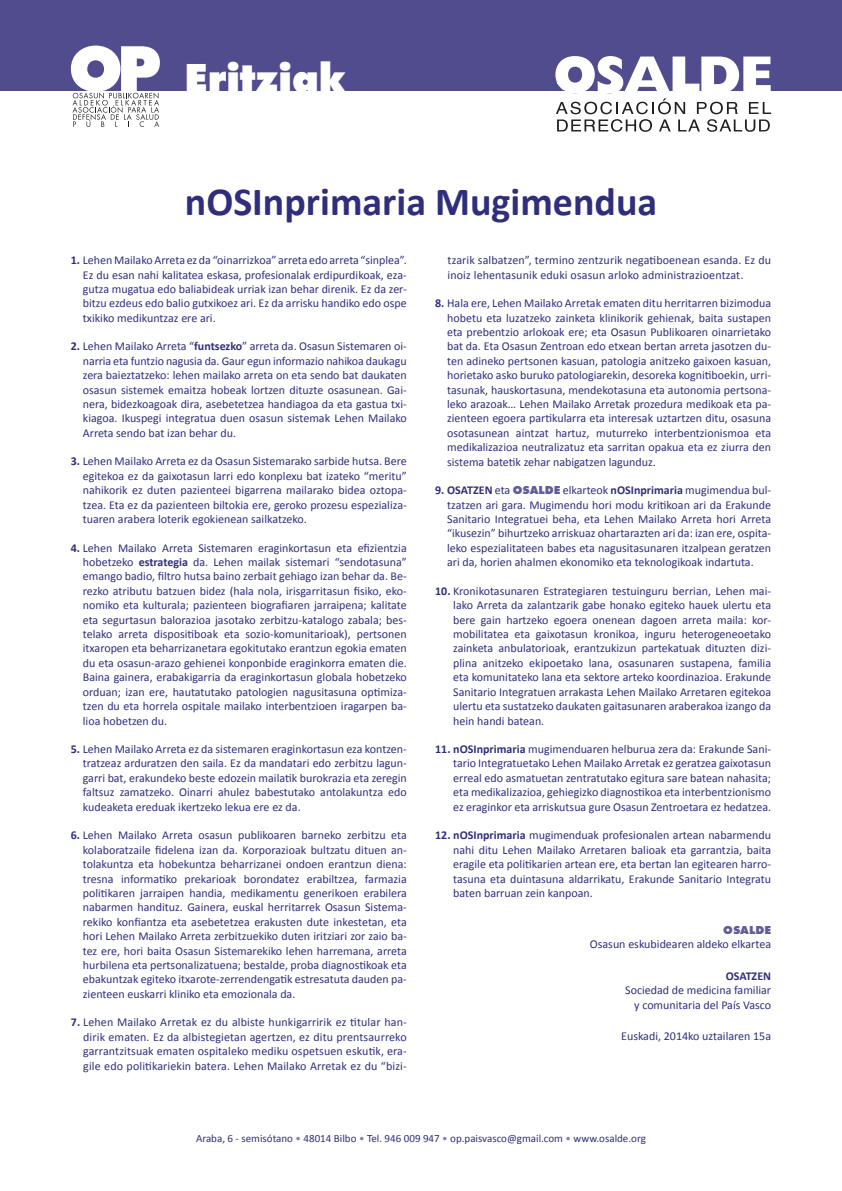
<style>
.page{position:relative;width:842px;height:1191px;background:#fff}
.page>*{position:absolute;margin:0;border:0;box-sizing:border-box;transform-origin:0 0}
.t1{font:800 42px "Futura EF";color:#fff}
.t2{font:700 40px "Calibri";color:#2f2e7d}
.t3{font:12px/14.4px "Calibri";color:#2f2e7d;text-align:justify}
.t4{font:700 12px "Calibri";color:#2f2e7d}
.t5{font:11px "Calibri";color:#2f2e7d}
.s1{font-weight:700}
.s2{font-family:"Futura EF";font-weight:800;color:#625c98}
.s3{color:#867eae}
</style>
<div class="page">
<div style="left:0;top:0;width:842px;height:91px;background:#504c8e"></div>
<svg style="left:555px;top:56px;width:216px;height:76px"></svg>
<svg style="left:71px;top:46px;width:89px;height:81px"></svg>
<p class="t1" style="left:184px;top:52px;width:163px">Eritziak</p>
<p class="t2" style="left:185px;top:176px;width:474px">nOSInprimaria Mugimendua</p>
<p class="t3" style="left:83px;top:253px;width:325px;text-indent:-12px"><span class="s1">1.</span> Lehen Mailako Arreta ez da “oinarrizkoa” arreta edo arreta “sinplea”.<br>Ez du esan nahi kalitatea eskasa, profesionalak erdipurdikoak, eza&shy;gutza mugatua edo baliabideak urriak izan behar direnik. Ez da zer&shy;bitzu ezdeus edo balio gutxikoez ari. Ez da arrisku handiko edo ospe txikiko medikuntzaz ere ari.</p>
<p class="t3" style="left:83px;top:339px;width:325px;text-indent:-12px"><span class="s1">2.</span> Lehen Mailako Arreta “<span class="s1">funtsezko</span>” arreta da. Osasun Sistemaren oi&shy;narria eta funtzio nagusia da. Gaur egun informazio nahikoa daukagu zera baieztatzeko: lehen mailako arreta on eta sendo bat daukaten osasun sistemek emaitza hobeak lortzen dituzte osasunean. Gai&shy;nera, bidezkoagoak dira, asebetetzea handiagoa da eta gastua txi&shy;kiagoa. Ikuspegi integratua duen osasun sistemak Lehen Mailako Arreta sendo bat izan behar du.</p>
<p class="t3" style="left:83px;top:454px;width:325px;text-indent:-12px"><span class="s1">3.</span> Lehen Mailako Arreta ez da Osasun Sistemarako sarbide hutsa. Bere egitekoa ez da gaixotasun larri edo konplexu bat izateko “meritu” nahikorik ez duten pazienteei bigarrena mailarako bidea oztopa&shy;tzea. Eta ez da pazienteen biltokia ere, geroko prozesu espezializa&shy;tuaren arabera loterik egokienean sailkatzeko.</p>
<p class="t3" style="left:83px;top:540px;width:325px;text-indent:-12px"><span class="s1">4.</span> Lehen Mailako Arreta Sistemaren eraginkortasun eta efizientzia hobetzeko <span class="s1">estrategia</span> da. Lehen mailak sistemari “sendotasuna” emango badio, filtro hutsa baino zerbait gehiago izan behar da. Be&shy;rezko atributu batzuen bidez (hala nola, irisgarritasun fisiko, eko&shy;nomiko eta kulturala; pazienteen biografiaren jarraipena; kalitate eta segurtasun balorazioa jasotako zerbitzu-katalogo zabala; bes&shy;telako arreta dispositiboak eta sozio-komunitarioak), pertsonen itxaropen eta beharrizanetara egokitutako erantzun egokia ematen du eta osasun-arazo gehienei konponbide eraginkorra ematen die.<br>Baina gainera, erabakigarria da eraginkortasun globala hobetzeko orduan; izan ere, hautatutako patologien nagusitasuna optimiza&shy;tzen du eta horrela ospitale mailako interbentzioen iragarpen ba&shy;lioa hobetzen du.</p>
<p class="t3" style="left:83px;top:742px;width:325px;text-indent:-12px"><span class="s1">5.</span> Lehen Mailako Arreta ez da sistemaren eraginkortasun eza kontzen&shy;tratzeaz arduratzen den saila. Ez da mandatari edo zerbitzu lagun&shy;garri bat, erakundeko beste edozein mailatik burokrazia eta zeregin faltsuz zamatzeko. Oinarri ahulez babestutako antolakuntza edo kudeaketa ereduak ikertzeko lekua ere ez da.</p>
<p class="t3" style="left:83px;top:828px;width:325px;text-indent:-12px"><span class="s1">6.</span> Lehen Mailako Arreta osasun publikoaren barneko zerbitzu eta kolaboratzaile fidelena izan da. Korporazioak bultzatu dituen an&shy;tolakuntza eta hobekuntza beharrizanei ondoen erantzun diena: tresna informatiko prekarioak borondatez erabiltzea, farmazia politikaren jarraipen handia, medikamentu generikoen erabilera nabarmen handituz. Gainera, euskal herritarrek Osasun Sistema&shy;rekiko konfiantza eta asebetetzea erakusten dute inkestetan, eta hori Lehen Mailako Arreta zerbitzuekiko duten iritziari zor zaio ba&shy;tez ere, hori baita Osasun Sistemarekiko lehen harremana, arreta hurbilena eta pertsonalizatuena; bestalde, proba diagnostikoak eta ebakuntzak egiteko itxarote-zerrendengatik estresatuta dauden pa&shy;zienteen euskarri kliniko eta emozionala da.</p>
<p class="t3" style="left:83px;top:1015px;width:325px;text-indent:-12px"><span class="s1">7.</span> Lehen Mailako Arretak ez du albiste hunkigarririk ez titular han&shy;dirik ematen. Ez da albistegietan agertzen, ez ditu prentsaurreko garrantzitsuak ematen ospitaleko mediku ospetsuen eskutik, era&shy;gile edo politikariekin batera. Lehen Mailako Arretak ez du “bizi-</p>
<p class="t3" style="left:447px;top:253px;width:325px">tzarik salbatzen”, termino zentzurik negatiboenean esanda. Ez du inoiz lehentasunik eduki osasun arloko administrazioentzat.</p>
<p class="t3" style="left:447px;top:296px;width:325px;text-indent:-12px"><span class="s1">8.</span> Hala ere, Lehen Mailako Arretak ematen ditu herritarren bizimodua hobetu eta luzatzeko zainketa klinikorik gehienak, baita sustapen eta prebentzio arlokoak ere; eta Osasun Publikoaren oinarrietako bat da. Eta Osasun Zentroan edo etxean bertan arreta jasotzen du&shy;ten adineko pertsonen kasuan, patologia anitzeko gaixoen kasuan, horietako asko buruko patologiarekin, desoreka kognitiboekin, urri&shy;tasunak, hauskortasuna, mendekotasuna eta autonomia pertsona&shy;leko arazoak… Lehen Mailako Arretak prozedura medikoak eta pa&shy;zienteen egoera partikularra eta interesak uztartzen ditu, osasuna osotasunean aintzat hartuz, muturreko interbentzionismoa eta medikalizazioa neutralizatuz eta sarritan opakua eta ez ziurra den sistema batetik zehar nabigatzen lagunduz.</p>
<p class="t3" style="left:447px;top:483px;width:325px;text-indent:-12px"><span class="s1">9. OSATZEN</span> eta <span class="s2">OSALDE</span> elkarteok <span class="s1">nOSInprimaria</span> mugimendua bul&shy;tzatzen ari gara. Mugimendu hori modu kritikoan ari da Erakunde Sanitario Integratuei beha, eta Lehen Mailako Arreta hori Arreta “ikusezin” bihurtzeko arriskuaz ohartarazten ari da: izan ere, ospita&shy;leko espezialitateen babes eta nagusitasunaren itzalpean geratzen ari da, horien ahalmen ekonomiko eta teknologikoak indartuta.</p>
<p class="t3" style="left:453px;top:583px;width:319px;text-indent:-18px"><span class="s1">10.</span> Kronikotasunaren Estrategiaren testuinguru berrian, Lehen mai&shy;lako Arreta da zalantzarik gabe honako egiteko hauek ulertu eta bere gain hartzeko egoera onenean dagoen arreta maila: kor&shy;mobilitatea eta gaixotasun kronikoa, inguru heterogeneoetako zainketa anbulatorioak, erantzukizun partekatuak dituzten dizi&shy;plina anitzeko ekipoetako lana, osasunaren sustapena, familia eta komunitateko lana eta sektore arteko koordinazioa. Erakunde Sanitario Integratuen arrakasta Lehen Mailako Arretaren egitekoa ulertu eta sustatzeko daukaten gaitasunaren araberakoa izango da hein handi batean.</p>
<p class="t3" style="left:453px;top:742px;width:319px;text-indent:-18px"><span class="s1">11. nOSInprimaria</span> mugimenduaren helburua zera da: Erakunde Sani&shy;tario Integratuetako Lehen Mailako Arretak ez geratzea gaixotasun erreal edo asmatuetan zentratutako egitura sare batean nahasita; eta medikalizazioa, gehiegizko diagnostikoa eta interbentzionismo ez eraginkor eta arriskutsua gure Osasun Zentroetara ez hedatzea.</p>
<p class="t3" style="left:453px;top:828px;width:319px;text-indent:-18px"><span class="s1">12. nOSInprimaria</span> mugimenduak profesionalen artean nabarmendu nahi ditu Lehen Mailako Arretaren balioak eta garrantzia, baita eragile eta politikarien artean ere, eta bertan lan egitearen harro&shy;tasuna eta duintasuna aldarrikatu, Erakunde Sanitario Integratu baten barruan zein kanpoan.</p>
<p class="t3" style="left:590px;top:923px;width:183px;text-align:right"><span class="s2">OSALDE<br></span>Osasun eskubidearen aldeko elkartea</p>
<p class="t4" style="left:726px;top:968px;width:47px">OSATZEN</p>
<p class="t3" style="left:625px;top:983px;width:147px;text-align:right">Sociedad de medicina familiar y comunitaria del País Vasco</p>
<p class="t3" style="left:621px;top:1029px;width:151px">Euskadi, 2014ko uztailaren 15a</p>
<p class="t5" style="left:196px;top:1131px;width:451px">Araba, 6 - semisótano <span class="s3">•</span> 48014 Bilbo <span class="s3">•</span> Tel. 946 009 947 <span class="s3">•</span> op.paisvasco@gmail.com <span class="s3">•</span> www.osalde.org</p>
</div>
